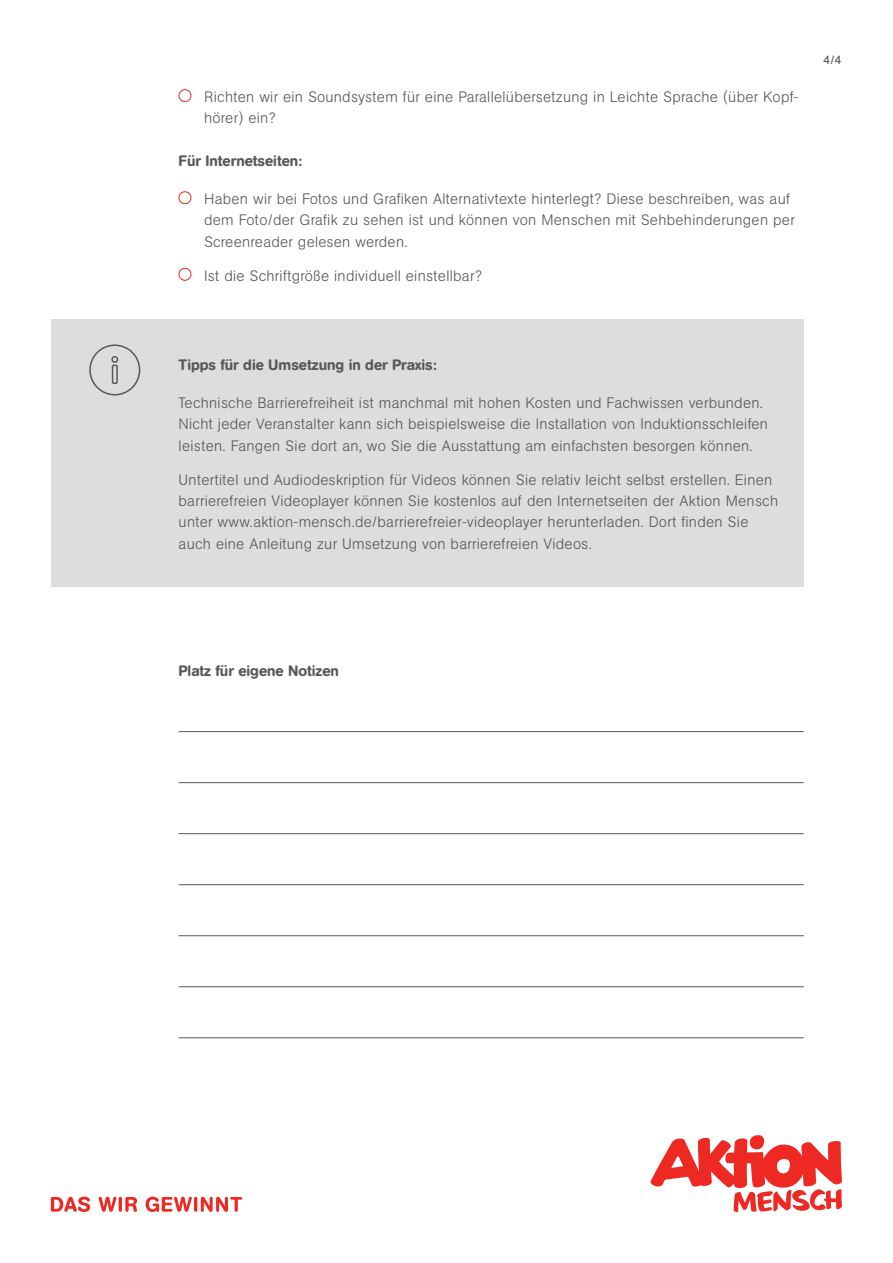
<style>
.page{position:relative;width:893px;height:1263px;background:#fff}
.page>*{position:absolute;margin:0;border:0;box-sizing:border-box;transform-origin:0 0}
.t1{font:300 15px/21.3px "AG Book Rounded Pro";letter-spacing:.02em;color:#57585a}
.t2{font:500 15px "AG Book Rounded Pro";color:#57585a}
.t3{font:12px "AG Book Rounded Pro";color:#57585a}
</style>
<div class="page">
<div style="left:51px;top:319px;width:753px;height:268px;background:#dcdddf"></div>
<svg style="left:89px;top:344px;width:52px;height:52px"></svg>
<hr style="left:179px;top:731px;width:625px;height:1px;background:#57585a">
<hr style="left:179px;top:782px;width:625px;height:1px;background:#57585a">
<hr style="left:179px;top:833px;width:625px;height:1px;background:#57585a">
<hr style="left:179px;top:884px;width:625px;height:1px;background:#57585a">
<hr style="left:179px;top:935px;width:625px;height:1px;background:#57585a">
<hr style="left:179px;top:986px;width:625px;height:1px;background:#57585a">
<hr style="left:179px;top:1037px;width:625px;height:1px;background:#57585a">
<div style="left:179px;top:89px;width:12px;height:13px;border:1px solid #ee2823;border-radius:50%"></div>
<div style="left:179px;top:191px;width:12px;height:13px;border:1px solid #ee2823;border-radius:50%"></div>
<div style="left:179px;top:268px;width:12px;height:13px;border:1px solid #ee2823;border-radius:50%"></div>
<svg style="left:650px;top:1135px;width:192px;height:77px"></svg>
<svg style="left:51px;top:1196px;width:39px;height:16px"></svg>
<svg style="left:99px;top:1197px;width:38px;height:15px"></svg>
<svg style="left:146px;top:1196px;width:96px;height:16px"></svg>
<p class="t1" style="left:204px;top:86px;width:596px">Richten wir ein Soundsystem für eine Parallelübersetzung in Leichte Sprache (über Kopf&shy;hörer) ein?</p>
<p class="t2" style="left:179px;top:151px;width:125px">Für Internetseiten:</p>
<p class="t1" style="left:204px;top:188px;width:592px">Haben wir bei Fotos und Grafiken Alternativtexte hinterlegt? Diese beschreiben, was auf dem Foto/der Grafik zu sehen ist und können von Menschen mit Sehbehinderungen per<br>Screenreader gelesen werden.</p>
<p class="t1" style="left:204px;top:264px;width:279px">Ist die Schriftgröße individuell einstellbar?</p>
<p class="t3" style="left:823px;top:52px;width:20px">4/4</p>
<p class="t2" style="left:179px;top:355px;width:260px">Tipps für die Umsetzung in der Praxis:</p>
<p class="t1" style="left:179px;top:392px;width:591px">Technische Barrierefreiheit ist manchmal mit hohen Kosten und Fachwissen verbunden.<br>Nicht jeder Veranstalter kann sich beispielsweise die Installation von Induktionsschleifen leisten. Fangen Sie dort an, wo Sie die Ausstattung am einfachsten besorgen können.</p>
<p class="t1" style="left:179px;top:469px;width:601px">Untertitel und Audiodeskription für Videos können Sie relativ leicht selbst erstellen. Einen barrierefreien Videoplayer können Sie kostenlos auf den Internetseiten der Aktion Mensch unter www.aktion-mensch.de/barrierefreier-videoplayer herunterladen. Dort finden Sie auch eine Anleitung zur Umsetzung von barrierefreien Videos.</p>
<p class="t2" style="left:179px;top:661px;width:162px">Platz für eigene Notizen</p>
</div>
